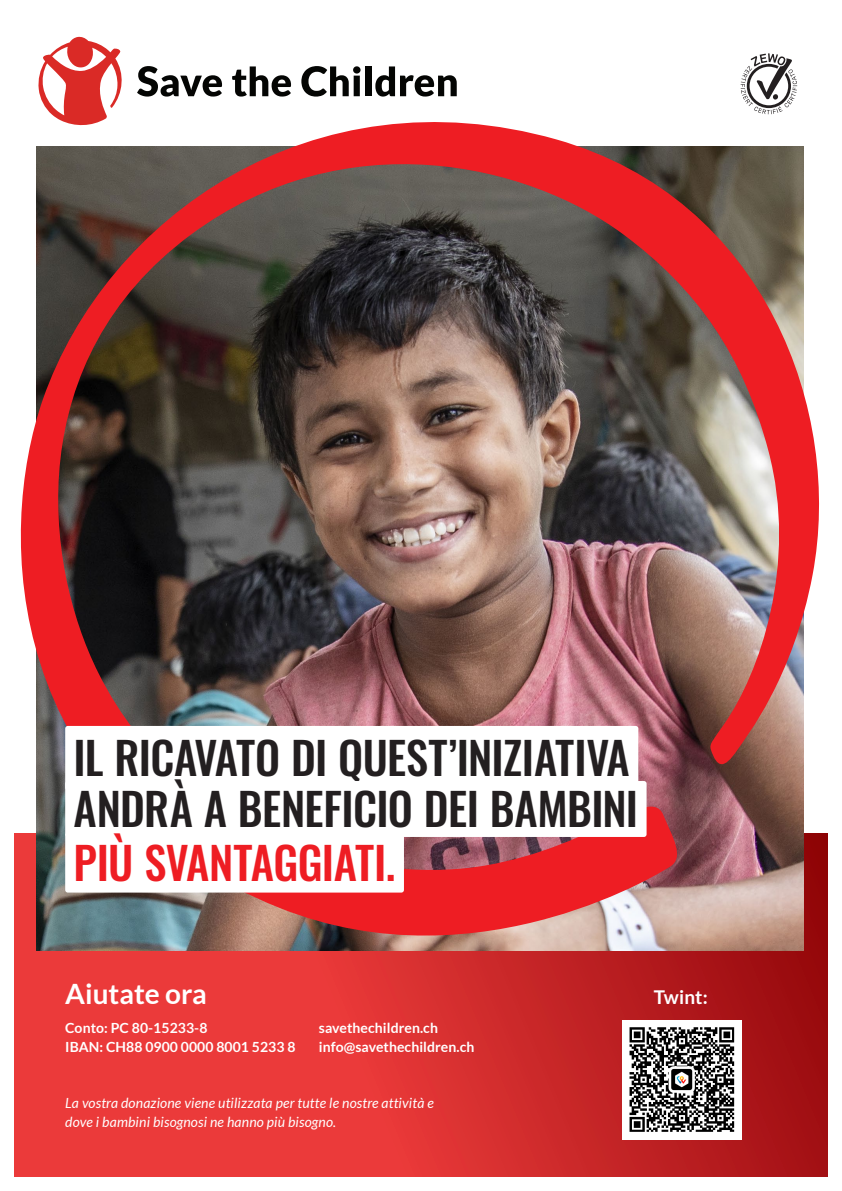
<style>
.page{position:relative;width:842px;height:1191px;background:#fff}
.page>*{position:absolute;margin:0;border:0;box-sizing:border-box;transform-origin:0 0}
.t1{font:44.6px "Oswald";letter-spacing:-.015em;color:#231f20}
.t2{font:44.6px "Oswald";letter-spacing:-.015em;color:#ee1d23}
.t3{font:700 28px "Lato";color:#fff}
.t4{font:700 19px "Lato";letter-spacing:.005em;color:#fff}
.t5{font:italic 14px/19px "Lato";letter-spacing:.01em;color:#fff}
.t6{font:700 14px "Lato";letter-spacing:.005em;color:#fff}
</style>
<div class="page">
<svg style="left:14px;top:833px;width:814px;height:343px;background:#d13434"></svg>
<img style="left:21px;top:122px;width:798px;height:813px">
<div style="left:65px;top:726px;width:573px;height:64px;background:#fff;border-radius:3px"></div>
<div style="left:65px;top:781px;width:581px;height:56px;background:#fff;border-radius:3px"></div>
<div style="left:65px;top:832px;width:339px;height:60px;background:#fff;border-radius:3px"></div>
<svg style="left:137px;top:66px;width:85px;height:31px"></svg>
<svg style="left:232px;top:66px;width:59px;height:31px"></svg>
<svg style="left:301px;top:66px;width:60px;height:31px"></svg>
<div style="left:365px;top:66px;width:7px;height:30px;background:#040503"></div>
<svg style="left:375px;top:66px;width:82px;height:31px"></svg>
<svg style="left:38px;top:37px;width:87px;height:88px"></svg>
<svg style="left:741px;top:53px;width:56px;height:61px"></svg>
<img style="left:622px;top:1020px;width:119px;height:120px">
<p class="t1" style="left:74px;top:718px;width:558px">IL RICAVATO DI QUEST’INIZIATIVA</p>
<p class="t1" style="left:74px;top:769px;width:566px">ANDRÀ A BENEFICIO DEI BAMBINI</p>
<p class="t2" style="left:74px;top:822px;width:323px">PIÙ SVANTAGGIATI.</p>
<p class="t3" style="left:65px;top:977px;width:143px">Aiutate ora</p>
<p class="t4" style="left:654px;top:986px;width:55px">Twint:</p>
<p class="t6" style="left:65px;top:1020px;width:144px">Conto: PC 80-15233-8</p>
<p class="t6" style="left:65px;top:1039px;width:232px">IBAN: CH88 0900 0000 8001 5233 8</p>
<p class="t6" style="left:319px;top:1019px;width:121px">savethechildren.ch</p>
<p class="t6" style="left:319px;top:1038px;width:157px">info@savethechildren.ch</p>
<p class="t5" style="left:65px;top:1094px;width:370px">La vostra donazione viene utilizzata per tutte le nostre attività e dove i bambini bisognosi ne hanno più bisogno.</p>
</div>
